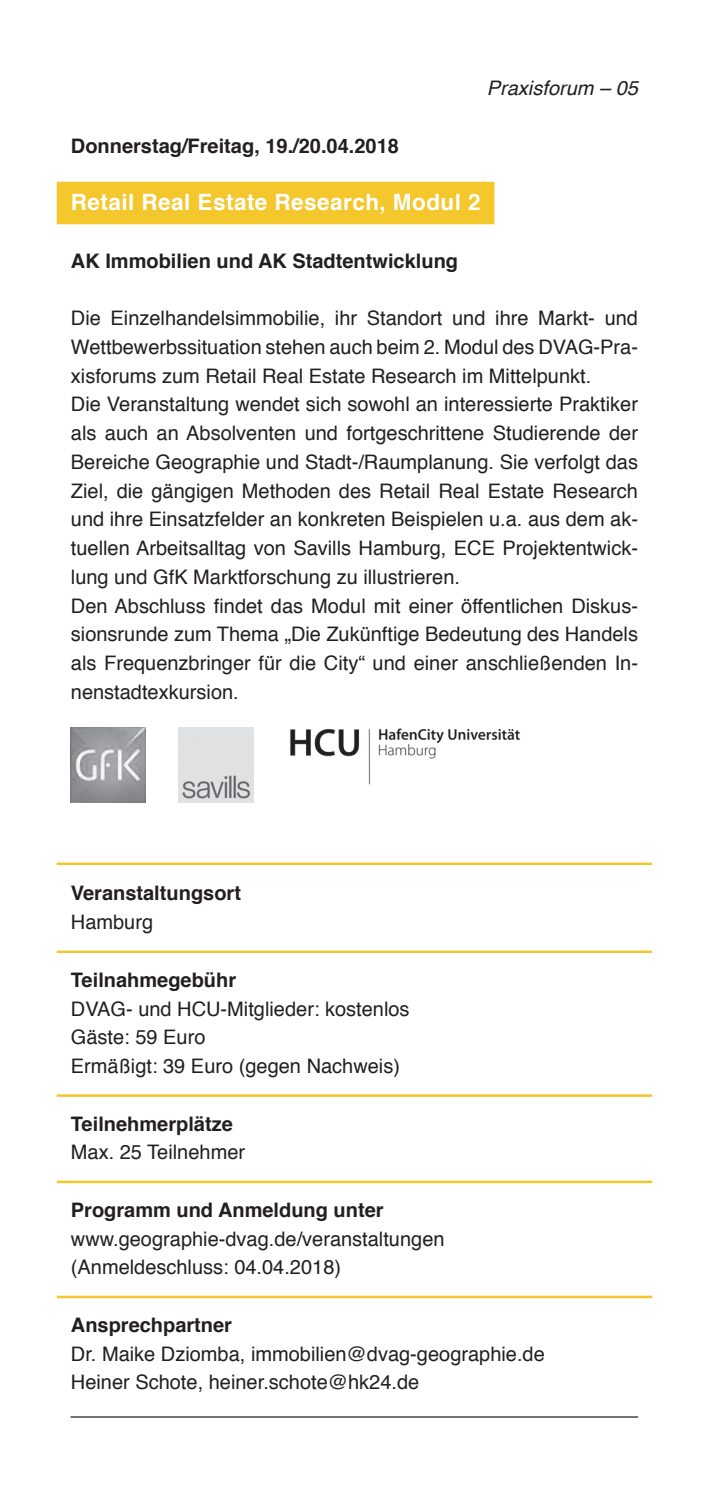
<style>
.page{position:relative;width:709px;height:1489px;background:#fff}
.page>*{position:absolute;margin:0;border:0;box-sizing:border-box;transform-origin:0 0}
.t1{font:700 22.5px "Helvetica";letter-spacing:.02em;color:#fff}
.t2{font:20px/28.8px "Helvetica";color:#231f20}
.t3{font:700 20px "Helvetica";color:#231f20}
.t4{font:italic 20px "Helvetica";color:#231f20}
</style>
<div class="page">
<div style="left:57px;top:182px;width:437px;height:42px;background:#f4c72c"></div>
<hr style="left:71px;top:1416px;width:567px;height:1px;background:#231f20">
<hr style="left:57px;top:862px;width:595px;height:3px;background:#f4c72c">
<hr style="left:57px;top:950px;width:595px;height:3px;background:#f4c72c">
<hr style="left:57px;top:1094px;width:595px;height:2px;background:#f4c72c">
<hr style="left:57px;top:1180px;width:595px;height:3px;background:#f4c72c">
<hr style="left:57px;top:1295px;width:595px;height:3px;background:#f4c72c">
<img style="left:71px;top:728px;width:75px;height:74px">
<img style="left:179px;top:728px;width:74px;height:74px">
<img style="left:290px;top:728px;width:231px;height:57px">
<p class="t4" style="left:487px;top:72px;width:153px">Praxisforum – 05</p>
<p class="t3" style="left:71px;top:129px;width:329px">Donnerstag/Freitag, 19./20.04.2018</p>
<p class="t1" style="left:71px;top:184px;width:411px">Retail Real Estate Research, Modul 2</p>
<p class="t3" style="left:71px;top:244px;width:389px">AK Immobilien und AK Stadtentwicklung</p>
<p class="t2" style="left:71px;top:304px;width:568px">Die Einzelhandelsimmobilie, ihr Standort und ihre Markt- und Wettbewerbssituation stehen auch beim 2. Modul des DVAG-Pra&shy;xisforums zum Retail Real Estate Research im Mittelpunkt.<br>Die Veranstaltung wendet sich sowohl an interessierte Praktiker als auch an Absolventen und fortgeschrittene Studierende der Bereiche Geographie und Stadt-/Raumplanung. Sie verfolgt das Ziel, die gängigen Methoden des Retail Real Estate Research und ihre Einsatzfelder an konkreten Beispielen u.a. aus dem ak&shy;tuellen Arbeitsalltag von Savills Hamburg, ECE Projektentwick&shy;lung und GfK Marktforschung zu illustrieren.<br>Den Abschluss findet das Modul mit einer öffentlichen Diskus&shy;sionsrunde zum Thema „Die Zukünftige Bedeutung des Handels als Frequenzbringer für die City“ und einer anschließenden In&shy;nenstadtexkursion.</p>
<p class="t3" style="left:71px;top:877px;width:172px">Veranstaltungsort</p>
<p class="t2" style="left:71px;top:908px;width:84px">Hamburg</p>
<p class="t3" style="left:71px;top:963px;width:167px">Teilnahmegebühr</p>
<p class="t2" style="left:71px;top:994px;width:340px">DVAG- und HCU-Mitglieder: kostenlos<br>Gäste: 59 Euro<br>Ermäßigt: 39 Euro (gegen Nachweis)</p>
<p class="t3" style="left:71px;top:1107px;width:163px">Teilnehmerplätze</p>
<p class="t2" style="left:71px;top:1138px;width:176px">Max. 25 Teilnehmer</p>
<p class="t3" style="left:71px;top:1193px;width:314px">Programm und Anmeldung unter</p>
<p class="t2" style="left:71px;top:1224px;width:375px">www.geographie-dvag.de/veranstaltungen (Anmeldeschluss: 04.04.2018)</p>
<p class="t3" style="left:71px;top:1308px;width:163px">Ansprechpartner</p>
<p class="t2" style="left:71px;top:1339px;width:475px">Dr. Maike Dziomba, immobilien@dvag-geographie.de<br>Heiner Schote, heiner.schote@hk24.de</p>
</div>
